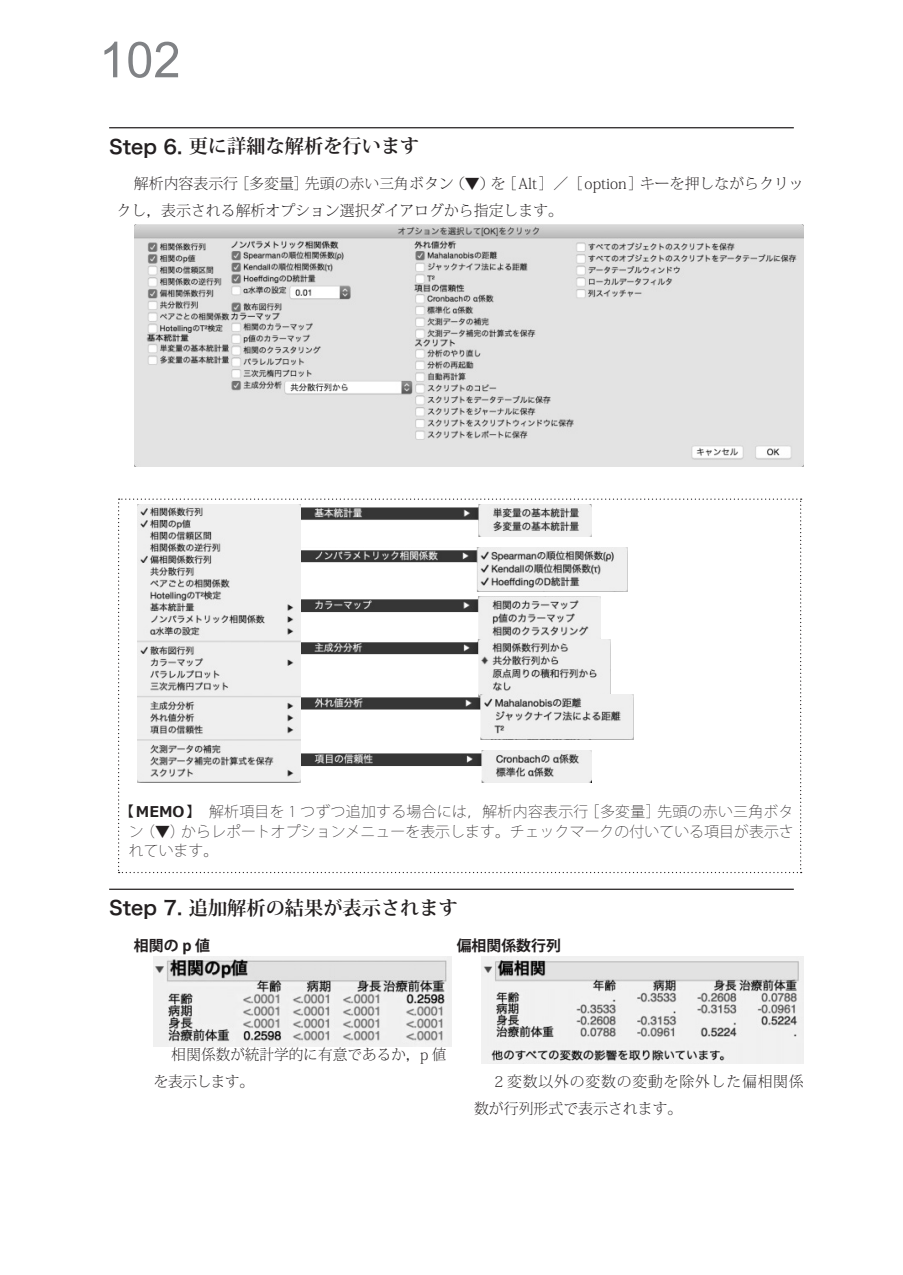
<style>
.page{position:relative;width:903px;height:1275px;background:#fff}
.page>*{position:absolute;margin:0;border:0;box-sizing:border-box;transform-origin:0 0}
.t1{font:49.52px "Arial Narrow";color:#808285;scale:1.2 1}
.t2{font:700 19.25px "Koz Min Pr 6 N";color:#231f20}
.MEMOコラム_1段{font:200 14.88px/19.8px "Koz Go Pro";letter-spacing:.005em;color:#231f20;text-align:justify}
.本文{font:200 14.88px/27.3px "Koz Min Pro";color:#231f20}
.本文_2段{font:200 14.88px/27.3px "Koz Min Pro";letter-spacing:.05em;color:#231f20}
.本文_2段_2下{font:200 14.88px/27.3px "Koz Min Pro";letter-spacing:.005em;color:#231f20}
.本文_2段_1上{font:700 14.88px "Koz Go Pr 6 N";color:#231f20}
.本文_2段-2{font:700 14.88px "Koz Go Pr 6 N";color:#231f20}
.s1{font-family:"Hira Kaku Pro N W6";font-weight:400}
.s2{font-family:"Meiryo";font-weight:700}
</style>
<div class="page">
<hr style="left:109px;top:127px;width:685px;height:1px;background:#231f20">
<hr style="left:109px;top:889px;width:685px;height:1px;background:#231f20">
<img style="left:134px;top:225px;width:670px;height:242px">
<svg style="left:118px;top:499px;width:684px;height:374px"></svg>
<img style="left:154px;top:956px;width:297px;height:90px">
<img style="left:481px;top:957px;width:323px;height:107px">
<h1 class="t1" style="left:99px;top:24px;width:69px">102</h1>
<p class="t2" style="left:109px;top:135px;width:312px"><span class="s1">Step 6.</span> 更に詳細な解析を行います</p>
<p class="本文" style="left:117px;top:170px;width:689px;text-indent:17px">解析内容表示行［多変量］先頭の赤い三角ボタン（▼）を［Alt］／［option］キーを押しながらクリックし，表示される解析オプション選択ダイアログから指定します。</p>
<p class="MEMOコラム_1段" style="left:129px;top:801px;width:666px;text-indent:-10px"><span class="s2">【MEMO】　</span>解析項目を 1 つずつ追加する場合には，解析内容表示行［多変量］先頭の赤い三角ボタン（▼）からレポートオプションメニューを表示します。チェックマークの付いている項目が表示されています。</p>
<p class="t2" style="left:109px;top:897px;width:350px"><span class="s1">Step 7.</span> 追加解析の結果が表示されます</p>
<p class="本文_2段-2" style="left:134px;top:937px;width:78px">相関の p 値</p>
<p class="本文_2段_1上" style="left:457px;top:937px;width:106px">偏相関係数行列</p>
<p class="本文_2段_2下" style="left:154px;top:1040px;width:294px;text-indent:17px">相関係数が統計学的に有意であるか，p 値を表示します。</p>
<p class="本文_2段" style="left:474px;top:1068px;width:331px;text-indent:17px">２変数以外の変数の変動を除外した偏相関係数が行列形式で表示されます。</p>
</div>
